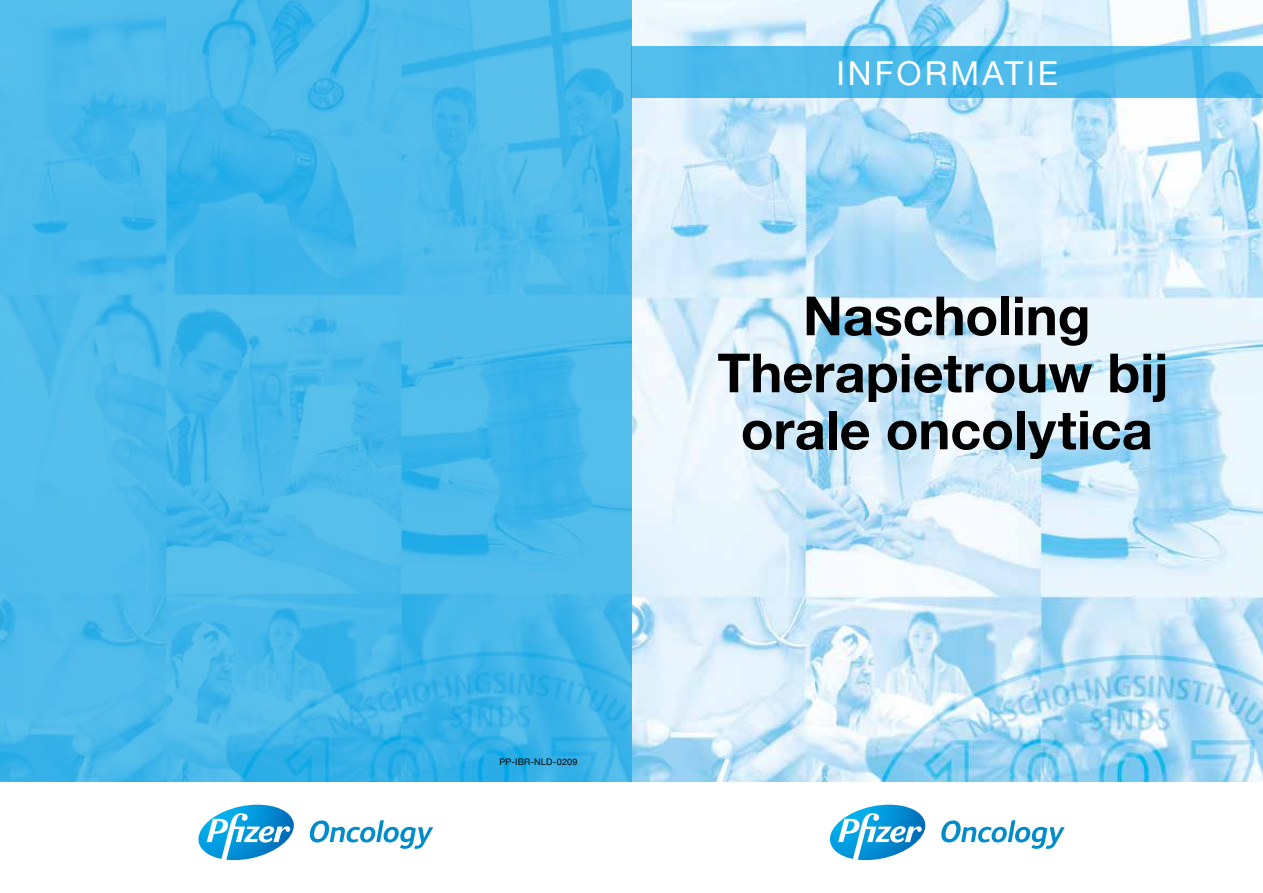
<style>
.page{position:relative;width:1263px;height:893px;background:#fff}
.page>*{position:absolute;margin:0;border:0;box-sizing:border-box;transform-origin:0 0}
.t1{font:700 54px/57px "Helvetica Neue";color:#000;text-align:center}
.t2{font:33px "Helvetica Neue";letter-spacing:.095em;color:#fff}
.t3{font:9px "Helvetica Neue";letter-spacing:.02em;color:#000}
</style>
<div class="page">
<img style="left:631px;top:0;width:632px;height:782px">
<svg style="left:0;top:0;width:631px;height:782px;background:#47b8ea"></svg>
<svg style="left:198px;top:805px;width:96px;height:55px"></svg>
<svg style="left:310px;top:820px;width:123px;height:29px"></svg>
<svg style="left:830px;top:805px;width:95px;height:55px"></svg>
<svg style="left:941px;top:820px;width:123px;height:29px"></svg>
<svg style="left:631px;top:47px;width:632px;height:51px;background:#4bbaea"></svg>
<p class="t3" style="left:500px;top:755px;width:79px">PP-IBR-NLD-0209</p>
<p class="t2" style="left:836px;top:50px;width:223px">INFORMATIE</p>
<p class="t1" style="left:717px;top:289px;width:453px">Nascholing<br>Therapietrouw bij orale oncolytica</p>
</div>
